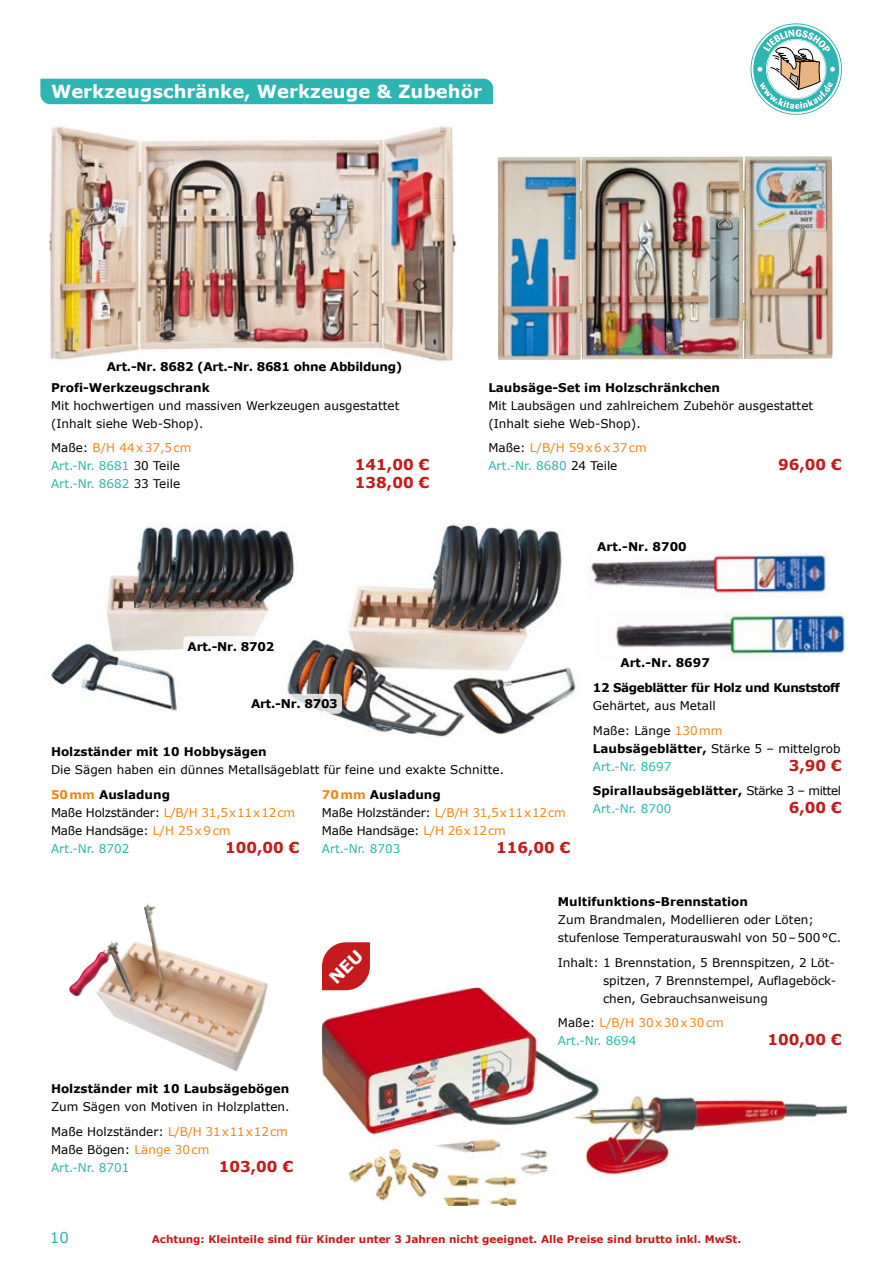
<style>
.page{position:relative;width:893px;height:1263px;background:#fff}
.page>*{position:absolute;margin:0;border:0;box-sizing:border-box;transform-origin:0 0}
.t1{font:700 18px "Verdana";color:#fff}
.t2{font:700 15px "Verdana";color:#c51a1b}
.t3{font:15px "Verdana";color:#2eb5b1}
.t4{font:12px/18px "Verdana";color:#000}
.t5{font:700 12px/18px "Verdana";color:#000}
.t6{font:12px/18px "Verdana";letter-spacing:-.02em;color:#000}
.t7{font:12px/18px "Verdana";color:#f1861a}
.t8{font:700 12px "Verdana";letter-spacing:-.02em;color:#000}
.t9{font:12px/18px "Verdana";color:#2eb5b1}
.t10{font:700 12px "Verdana";letter-spacing:-.03em;color:#000}
.t11{font:700 10.5px "Verdana";color:#c51a1b}
.s1{color:#f1861a}
.s2{color:#2eb5b1}
.s3{color:#000}
.s4{font-weight:700;color:#f1861a}
.s5{font-weight:700}
.s6{font-weight:400}
.s7{font-weight:400;color:#2eb5b1}
</style>
<div class="page">
<img style="left:498px;top:156px;width:335px;height:204px">
<div style="left:40px;top:79px;width:453px;height:25px;background:#2eb5b1"></div>
<img style="left:50px;top:525px;width:234px;height:187px">
<div style="left:183px;top:636px;width:96px;height:20px;background:#fff;border-radius:4px"></div>
<img style="left:284px;top:524px;width:292px;height:213px">
<svg style="left:247px;top:694px;width:95px;height:20px"></svg>
<img style="left:49px;top:126px;width:410px;height:236px">
<div style="left:103px;top:356px;width:304px;height:20px;background:#fff;border-radius:4px"></div>
<img style="left:69px;top:903px;width:180px;height:169px">
<img style="left:615px;top:612px;width:231px;height:44px">
<img style="left:591px;top:552px;width:238px;height:46px">
<img style="left:322px;top:988px;width:525px;height:213px">
<img style="left:442px;top:1172px;width:79px;height:34px">
<div style="left:616px;top:652px;width:98px;height:20px;background:#fff;border-radius:4px"></div>
<div style="left:593px;top:536px;width:98px;height:20px;background:#fff;border-radius:4px"></div>
<svg style="left:750px;top:23px;width:92px;height:92px"></svg>
<svg style="left:751px;top:24px;width:90px;height:90px"></svg>
<div style="left:753px;top:26px;width:86px;height:86px;background:#2eb5b1;border-radius:50%"></div>
<svg style="left:757px;top:29px;width:78px;height:80px"></svg>
<svg style="left:322px;top:942px;width:48px;height:48px;background:#cb3334"></svg>
<h1 class="t1" style="left:51px;top:80px;width:433px">Werkzeugschränke, Werkzeuge &amp; Zubehör</h1>
<p class="t8" style="left:107px;top:358px;width:297px">Art.-Nr. 8682 (Art.-Nr. 8681 ohne Abbildung)</p>
<p class="t5" style="left:51px;top:379px;width:160px">Profi-Werkzeugschrank</p>
<p class="t4" style="left:51px;top:397px;width:350px">Mit hochwertigen und massiven Werkzeugen ausgestattet (Inhalt siehe Web-Shop).</p>
<p class="t4" style="left:51px;top:439px;width:142px">Maße: <span class="s1">B/H 44x37,5cm<br></span><span class="s2">Art.-Nr. 8681</span> 30 Teile</p>
<p class="t2" style="left:355px;top:455px;width:76px">141,00 €</p>
<p class="t9" style="left:51px;top:475px;width:131px">Art.-Nr. 8682 <span class="s3">33 Teile</span></p>
<p class="t2" style="left:355px;top:473px;width:76px">138,00 €</p>
<p class="t8" style="left:188px;top:639px;width:88px">Art.-Nr. 8702</p>
<p class="t5" style="left:488px;top:379px;width:233px">Laubsäge-Set im Holzschränkchen</p>
<p class="t4" style="left:488px;top:397px;width:326px">Mit Laubsägen und zahlreichem Zubehör ausgestattet (Inhalt siehe Web-Shop).</p>
<p class="t7" style="left:488px;top:439px;width:160px"><span class="s3">Maße:</span> L/B/H 59x6x37cm<br><span class="s2">Art.-Nr. 8680</span> <span class="s3">24 Teile</span></p>
<p class="t2" style="left:778px;top:455px;width:65px">96,00 €</p>
<p class="t5" style="left:597px;top:538px;width:91px">Art.-Nr. 8700</p>
<p class="t5" style="left:620px;top:653px;width:91px">Art.-Nr. 8697</p>
<p class="t8" style="left:251px;top:696px;width:88px">Art.-Nr. 8703</p>
<p class="t5" style="left:51px;top:743px;width:217px">Holzständer mit 10 Hobbysägen</p>
<p class="t4" style="left:51px;top:761px;width:455px">Die Sägen haben ein dünnes Metallsägeblatt für feine und exakte Schnitte.</p>
<p class="t6" style="left:51px;top:785px;width:246px"><span class="s4">50mm</span> <span class="s5">Ausladung<br></span>Maße Holzständer: <span class="s1">L/B/H 31,5x11x12cm<br></span>Maße Handsäge: <span class="s1">L/H 25x9cm<br></span><span class="s2">Art.-Nr. 8702</span></p>
<p class="t2" style="left:225px;top:837px;width:76px">100,00 €</p>
<p class="t6" style="left:322px;top:785px;width:246px"><span class="s4">70mm</span> <span class="s5">Ausladung<br></span>Maße Holzständer: <span class="s1">L/B/H 31,5x11x12cm<br></span>Maße Handsäge: <span class="s1">L/H 26x12cm<br></span><span class="s2">Art.-Nr. 8703</span></p>
<p class="t2" style="left:496px;top:837px;width:76px">116,00 €</p>
<p class="t10" style="left:593px;top:680px;width:249px">12 Sägeblätter für Holz und Kunststoff</p>
<p class="t4" style="left:593px;top:694px;width:131px;line-height:24.5px">Gehärtet, aus Metall<br>Maße: Länge <span class="s1">130mm</span></p>
<p class="t4" style="left:593px;top:739px;width:249px"><span class="s5">Laubsägeblätter,</span> Stärke 5 – mittelgrob<br><span class="s2">Art.-Nr. 8697</span></p>
<p class="t2" style="left:789px;top:755px;width:55px">3,90 €</p>
<p class="t5" style="left:593px;top:782px;width:249px">Spirallaubsägeblätter, <span class="s6">Stärke 3 – mittel<br></span><span class="s7">Art.-Nr. 8700</span></p>
<p class="t2" style="left:789px;top:798px;width:55px">6,00 €</p>
<p class="t5" style="left:51px;top:1080px;width:240px">Holzständer mit 10 Laubsägebögen</p>
<p class="t4" style="left:51px;top:1095px;width:240px;line-height:24.3px">Zum Sägen von Motiven in Holzplatten.<br>Maße Holzständer: <span class="s1">L/B/H 31x11x12cm</span></p>
<p class="t9" style="left:51px;top:1140px;width:160px"><span class="s3">Maße Bögen:</span> <span class="s1">Länge 30cm<br></span>Art.-Nr. 8701</p>
<p class="t2" style="left:219px;top:1156px;width:76px">103,00 €</p>
<p class="t5" style="left:558px;top:893px;width:192px">Multifunktions-Brennstation</p>
<p class="t4" style="left:558px;top:911px;width:285px">Zum Brandmalen, Modellieren oder Löten; stufenlose Temperaturauswahl von 50–500°C.</p>
<p class="t4" style="left:603px;top:954px;width:235px;text-align:justify;text-indent:-45px">Inhalt: 1 Brennstation, 5 Brennspitzen, 2 Löt&shy;spitzen, 7 Brennstempel, Auflageböck&shy;chen, Gebrauchsanweisung</p>
<p class="t7" style="left:558px;top:1014px;width:168px"><span class="s3">Maße:</span> L/B/H 30x30x30cm<br><span class="s2">Art.-Nr. 8694</span></p>
<p class="t2" style="left:767px;top:1030px;width:76px">100,00 €</p>
<p class="t3" style="left:50px;top:1228px;width:21px">10</p>
<p class="t11" style="left:152px;top:1232px;width:591px">Achtung: Kleinteile sind für Kinder unter 3 Jahren nicht geeignet. Alle Preise sind brutto inkl. MwSt.</p>
</div>
